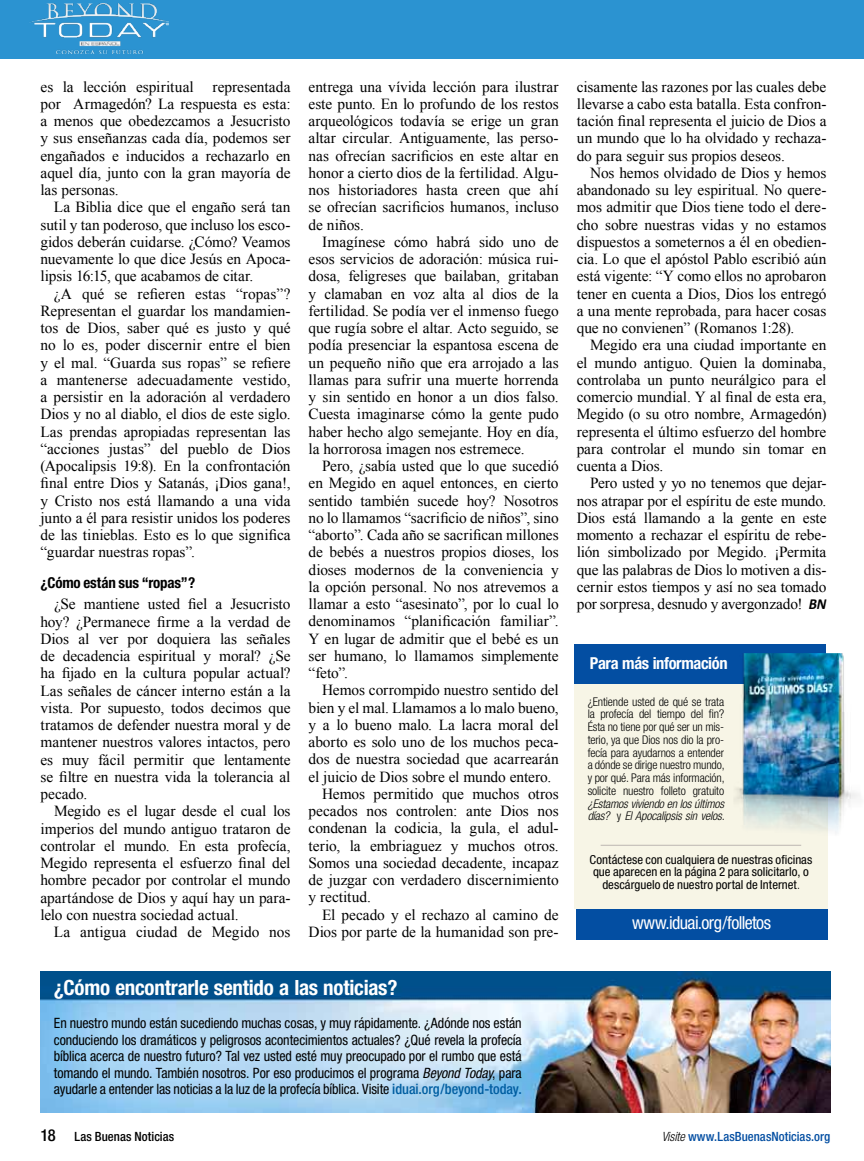
<style>
.page{position:relative;width:864px;height:1161px;background:#fff}
.page>*{position:absolute;margin:0;border:0;box-sizing:border-box;transform-origin:0 0}
.t1{font:700 condensed 21px "Helvetica Neue";letter-spacing:-.01em;color:#fff}
.t2{font:condensed 18px "Helvetica Neue";letter-spacing:-.03em;color:#fff}
.t3{font:700 condensed 16.5px "Helvetica Neue";letter-spacing:-.025em;color:#fff}
.t4{font:500 condensed 16.5px "Helvetica Neue";color:#000}
.t5{font:15.3px/17.2px "Times New Roman";letter-spacing:-.005em;color:#000;text-align:justify}
.t6{font:700 condensed 15px "Helvetica Neue";letter-spacing:-.01em;color:#000}
.t7{font:condensed 14.25px/16.5px "Helvetica Neue";letter-spacing:-.01em;color:#000;text-align:justify}
.t8{font:500 condensed 12.75px "Helvetica Neue";letter-spacing:.005em;color:#034ea2}
.t9{font:500 condensed 12.75px "Helvetica Neue";letter-spacing:.005em;color:#000}
.t10{font:condensed 12.3px/12.8px "Helvetica Neue";color:#000;text-align:center;scale:1.04 1}
.t11{font:300 condensed 12px/12.8px "Helvetica Neue";letter-spacing:-.01em;color:#000;text-align:justify}
.t12{font:italic 300 condensed 12px/12.8px "Helvetica Neue";letter-spacing:-.01em;color:#000}
.s1{font-style:italic}
.s2{font-weight:500;color:#005ea1}
.s3{font-family:"Calibri";font-weight:700;font-style:italic}
.s4{font-style:normal}
.s5{font-weight:300;font-size:12px}
.s6{font-weight:300;font-style:italic;color:#000}
</style>
<div class="page">
<div style="left:0;top:0;width:864px;height:58px;background:#2b93d1"></div>
<img style="left:40px;top:971px;width:790px;height:141px">
<img style="left:29px;top:3px;width:140px;height:51px">
<div style="left:576px;top:908px;width:252px;height:31px;background:#034ea2"></div>
<div style="left:574px;top:644px;width:252px;height:40px;background:#034ea2"></div>
<div style="left:574px;top:684px;width:253px;height:225px;background:#f7f5e6"></div>
<hr style="left:601px;top:845px;width:200px;height:1px;background:#bcb6b1">
<img style="left:734px;top:653px;width:126px;height:184px">
<p class="t5" style="left:40px;top:78px;width:252px">es la lección espiritual representada por Armagedón? La respuesta es esta: a menos que obedezcamos a Jesucristo y sus enseñanzas cada día, podemos ser engañados e inducidos a rechazarlo en aquel día, junto con la gran mayoría de las personas.</p>
<p class="t5" style="left:40px;top:198px;width:252px;text-indent:13px">La Biblia dice que el engaño será tan sutil y tan poderoso, que incluso los esco&shy;gidos deberán cuidarse. ¿Cómo? Veamos nuevamente lo que dice Jesús en Apoca&shy;lipsis 16:15, que acabamos de citar.</p>
<p class="t5" style="left:40px;top:285px;width:252px;text-indent:13px">¿A qué se refieren estas “ropas”?<br>Representan el guardar los mandamien&shy;tos de Dios, saber qué es justo y qué no lo es, poder discernir entre el bien y el mal. “Guarda sus ropas” se refiere a mantenerse adecuadamente vestido, a persistir en la adoración al verdadero Dios y no al diablo, el dios de este siglo.<br>Las prendas apropiadas representan las “acciones justas” del pueblo de Dios (Apocalipsis 19:8). En la confrontación final entre Dios y Satanás, ¡Dios gana!, y Cristo nos está llamando a una vida junto a él para resistir unidos los poderes de las tinieblas. Esto es lo que significa “guardar nuestras ropas”.</p>
<p class="t6" style="left:40px;top:574px;width:156px">¿Cómo están sus “ropas”?</p>
<p class="t5" style="left:41px;top:595px;width:252px;text-indent:13px">¿Se mantiene usted fiel a Jesucristo hoy? ¿Permanece firme a la verdad de Dios al ver por doquiera las señales de decadencia espiritual y moral? ¿Se ha fijado en la cultura popular actual?<br>Las señales de cáncer interno están a la vista. Por supuesto, todos decimos que tratamos de defender nuestra moral y de mantener nuestros valores intactos, pero es muy fácil permitir que lentamente se filtre en nuestra vida la tolerancia al pecado.</p>
<p class="t5" style="left:41px;top:802px;width:252px;text-indent:13px">Megido es el lugar desde el cual los imperios del mundo antiguo trataron de controlar el mundo. En esta profecía, Megido representa el esfuerzo final del hombre pecador por controlar el mundo apartándose de Dios y aquí hay un para&shy;lelo con nuestra sociedad actual.</p>
<p class="t5" style="left:54px;top:923px;width:238px">La antigua ciudad de Megido nos</p>
<p class="t5" style="left:309px;top:78px;width:252px">entrega una vívida lección para ilustrar este punto. En lo profundo de los restos arqueológicos todavía se erige un gran altar circular. Antiguamente, las perso&shy;nas ofrecían sacrificios en este altar en honor a cierto dios de la fertilidad. Algu&shy;nos historiadores hasta creen que ahí se ofrecían sacrificios humanos, incluso de niños.</p>
<p class="t5" style="left:309px;top:233px;width:252px;text-indent:13px">Imagínese cómo habrá sido uno de esos servicios de adoración: música rui&shy;dosa, feligreses que bailaban, gritaban y clamaban en voz alta al dios de la fertilidad. Se podía ver el inmenso fuego que rugía sobre el altar. Acto seguido, se podía presenciar la espantosa escena de un pequeño niño que era arrojado a las llamas para sufrir una muerte horrenda y sin sentido en honor a un dios falso.<br>Cuesta imaginarse cómo la gente pudo haber hecho algo semejante. Hoy en día, la horrorosa imagen nos estremece.</p>
<p class="t5" style="left:309px;top:457px;width:252px;text-indent:13px">Pero, ¿sabía usted que lo que sucedió en Megido en aquel entonces, en cierto sentido también sucede hoy? Nosotros no lo llamamos “sacrificio de niños”, sino “aborto”. Cada año se sacrifican millones de bebés a nuestros propios dioses, los dioses modernos de la conveniencia y la opción personal. No nos atrevemos a llamar a esto “asesinato”, por lo cual lo denominamos “planificación familiar”.<br>Y en lugar de admitir que el bebé es un ser humano, lo llamamos simplemente “feto”.</p>
<p class="t5" style="left:322px;top:681px;width:238px">Hemos corrompido nuestro sentido del</p>
<p class="t5" style="left:309px;top:699px;width:252px">bien y el mal. Llamamos a lo malo bueno,</p>
<p class="t5" style="left:309px;top:716px;width:252px">y a lo bueno malo. La lacra moral del</p>
<p class="t5" style="left:309px;top:733px;width:252px">aborto es solo uno de los muchos peca-</p>
<p class="t5" style="left:309px;top:750px;width:252px">dos de nuestra sociedad que acarrearán</p>
<p class="t5" style="left:309px;top:768px;width:244px">el juicio de Dios sobre el mundo entero.</p>
<p class="t5" style="left:322px;top:785px;width:238px">Hemos permitido que muchos otros</p>
<p class="t5" style="left:309px;top:802px;width:252px">pecados nos controlen: ante Dios nos</p>
<p class="t5" style="left:309px;top:819px;width:252px">condenan la codicia, la gula, el adul-</p>
<p class="t5" style="left:309px;top:837px;width:252px">terio, la embriaguez y muchos otros.</p>
<p class="t5" style="left:309px;top:854px;width:252px">Somos una sociedad decadente, incapaz</p>
<p class="t5" style="left:309px;top:871px;width:252px">de juzgar con verdadero discernimiento</p>
<p class="t5" style="left:309px;top:888px;width:64px">y rectitud.</p>
<p class="t5" style="left:322px;top:906px;width:238px">El pecado y el rechazo al camino de</p>
<p class="t5" style="left:309px;top:923px;width:252px">Dios por parte de la humanidad son pre-</p>
<h1 class="t1" style="left:54px;top:975px;width:345px">¿Cómo encontrarle sentido a las noticias?</h1>
<p class="t7" style="left:54px;top:1015px;width:470px">En nuestro mundo están sucediendo muchas cosas, y muy rápidamente. ¿Adónde nos están conduciendo los dramáticos y peligrosos acontecimientos actuales? ¿Qué revela la profecía bíblica acerca de nuestro futuro? Tal vez usted esté muy preocupado por el rumbo que está tomando el mundo. También nosotros. Por eso producimos el programa <span class="s1">Beyond Today</span>, para ayudarle a entender las noticias a la luz de la profecía bíblica. Visite <span class="s2">iduai.org/beyond-today.</span></p>
<p class="t4" style="left:40px;top:1125px;width:17px">18</p>
<p class="t9" style="left:74px;top:1129px;width:101px">Las Buenas Noticias</p>
<p class="t5" style="left:577px;top:78px;width:251px">cisamente las razones por las cuales debe llevarse a cabo esta batalla. Esta confron&shy;tación final representa el juicio de Dios a un mundo que lo ha olvidado y rechaza&shy;do para seguir sus propios deseos.</p>
<p class="t5" style="left:577px;top:164px;width:251px;text-indent:13px">Nos hemos olvidado de Dios y hemos abandonado su ley espiritual. No quere&shy;mos admitir que Dios tiene todo el dere&shy;cho sobre nuestras vidas y no estamos dispuestos a someternos a él en obedien&shy;cia. Lo que el apóstol Pablo escribió aún está vigente: “Y como ellos no aprobaron tener en cuenta a Dios, Dios los entregó a una mente reprobada, para hacer cosas que no convienen” (Romanos 1:28).</p>
<p class="t5" style="left:577px;top:336px;width:251px;text-indent:13px">Megido era una ciudad importante en el mundo antiguo. Quien la dominaba, controlaba un punto neurálgico para el comercio mundial. Y al final de esta era, Megido (o su otro nombre, Armagedón) representa el último esfuerzo del hombre para controlar el mundo sin tomar en cuenta a Dios.</p>
<p class="t5" style="left:577px;top:474px;width:251px;text-indent:13px">Pero usted y yo no tenemos que dejar&shy;nos atrapar por el espíritu de este mundo.<br>Dios está llamando a la gente en este momento a rechazar el espíritu de rebe&shy;lión simbolizado por Megido. ¡Permita que las palabras de Dios lo motiven a dis&shy;cernir estos tiempos y así no sea tomado por sorpresa, desnudo y avergonzado! <span class="s3">BN</span></p>
<p class="t3" style="left:590px;top:653px;width:139px">Para más información</p>
<p class="t11" style="left:588px;top:695px;width:138px">¿Entiende usted de qué se trata la profecía del tiempo del fin?<br>Ésta no tiene por qué ser un mis&shy;terio, ya que Dios nos dio la pro&shy;fecía para ayudarnos a entender a dónde se dirige nuestro mundo, y por qué. Para más información, solicite nuestro folleto gratuito</p>
<p class="t12" style="left:588px;top:797px;width:138px">¿Estamos viviendo en los últimos días? <span class="s4">y</span> El Apocalipsis sin velos.</p>
<p class="t10" style="left:589px;top:853px;width:216px">Contáctese con cualquiera de nuestras oficinas que aparecen en la página 2 para solicitarlo, o descárguelo de nuestro portal de Internet<span class="s5">.</span></p>
<p class="t2" style="left:632px;top:913px;width:141px">www.iduai.org/folletos</p>
<p class="t8" style="left:662px;top:1129px;width:170px"><span class="s6">Visite</span> www.LasBuenasNoticias.org</p>
</div>
